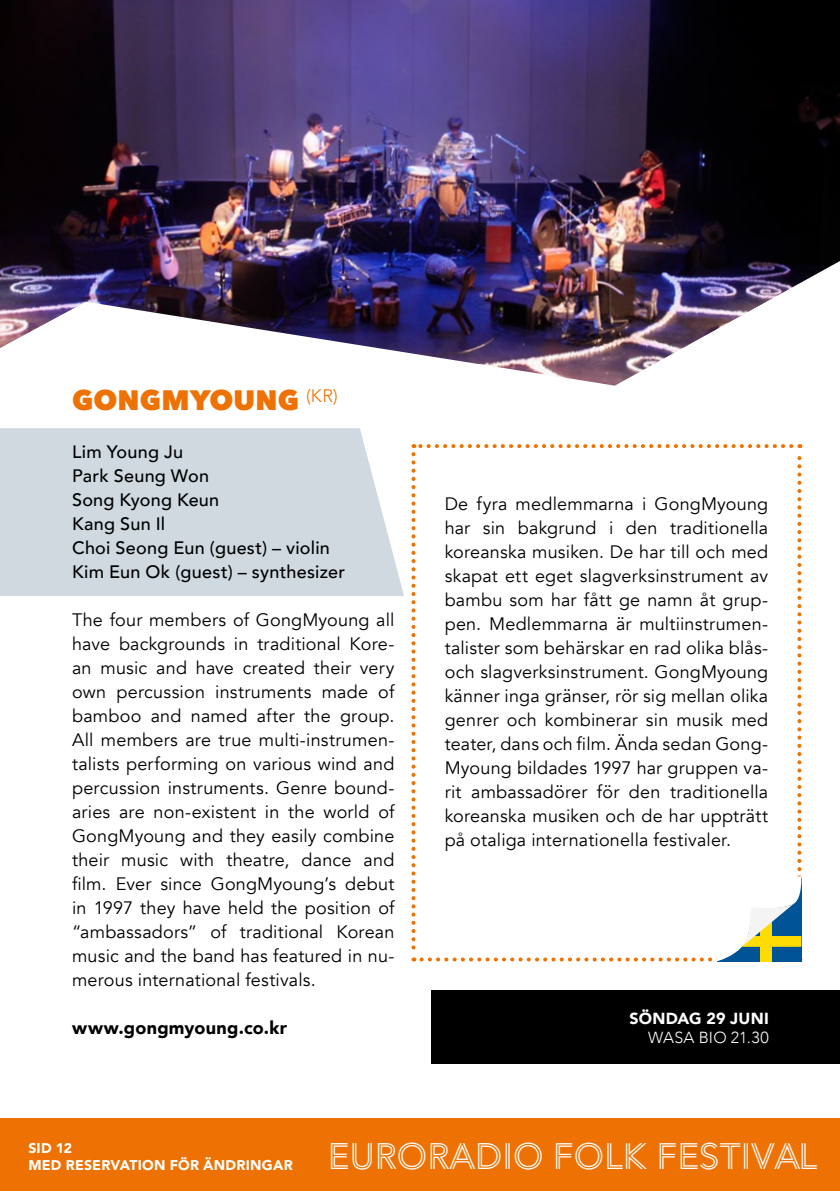
<style>
.page{position:relative;width:840px;height:1191px;background:#fff}
.page>*{position:absolute;margin:0;border:0;box-sizing:border-box;transform-origin:0 0}
.t1{font:36.4px "Avenir P2";color:#fff}
.t2{font:800 28px "Avenir Next";letter-spacing:.005em;color:#ee7203}
.t3{font:18px/24px "Avenir";letter-spacing:.01em;color:#000;text-align:justify}
.t4{font:500 18px/24px "Avenir";letter-spacing:.015em;color:#000}
.t5{font:900 18px "Avenir";letter-spacing:.015em;color:#000}
.t6{font:900 16px "Avenir";letter-spacing:.015em;color:#fff}
.t7{font:300 16px "Avenir";letter-spacing:.015em;color:#fff}
.t8{font:900 14px/16.8px "Avenir LT Pro";letter-spacing:.02em;color:#fff}
.s1{font-size:36.6px}
</style>
<div class="page">
<div style="left:0;top:1119px;width:839px;height:72px;background:#ee7203"></div>
<div style="left:0;top:428px;width:404px;height:168px;background:#cfd9df"></div>
<svg style="left:411px;top:444px;width:390px;height:518px"></svg>
<img style="left:0;top:0;width:839px;height:386px">
<div style="left:431px;top:990px;width:408px;height:74px;background:#000"></div>
<h2 class="t2" style="left:72px;top:383px;width:267px">GONGMYOUNG <sup>(KR)</sup></h2>
<p class="t4" style="left:72px;top:439px;width:274px">Lim Young Ju<br>Park Seung Won<br>Song Kyong Keun<br>Kang Sun Il<br>Choi Seong Eun (guest) – violin<br>Kim Eun Ok (guest) – synthesizer</p>
<p class="t3" style="left:72px;top:608px;width:324px">The four members of GongMyoung all have backgrounds in traditional Kore&shy;an music and have created their very own percussion instruments made of bamboo and named after the group.<br>All members are true multi-instrumen&shy;talists performing on various wind and percussion instruments. Genre bound&shy;aries are non-existent in the world of GongMyoung and they easily combine their music with theatre, dance and film. Ever since GongMyoung’s debut in 1997 they have held the position of “ambassadors” of traditional Korean music and the band has featured in nu&shy;merous international festivals.</p>
<p class="t5" style="left:72px;top:1012px;width:216px">www.gongmyoung.co.kr</p>
<p class="t3" style="left:444px;top:492px;width:325px">De fyra medlemmarna i GongMyoung har sin bakgrund i den traditionella koreanska musiken. De har till och med skapat ett eget slagverksinstrument av bambu som har fått ge namn åt grup&shy;pen. Medlemmarna är multiinstrumen&shy;talister som behärskar en rad olika blås&shy;och slagverksinstrument. GongMyoung känner inga gränser, rör sig mellan olika genrer och kombinerar sin musik med teater, dans och film. Ända sedan Gong-Myoung bildades 1997 har gruppen va&shy;rit ambassadörer för den traditionella koreanska musiken och de har uppträtt på otaliga internationella festivaler.</p>
<p class="t6" style="left:629px;top:1004px;width:141px">SÖNDAG 29 JUNI</p>
<p class="t7" style="left:648px;top:1027px;width:122px">WASA BIO 21.30</p>
<p class="t8" style="left:28px;top:1139px;width:266px">SID 12<br>MED RESERVATION FÖR ÄNDRINGAR</p>
<h1 class="t1" style="left:327px;top:1134px;width:491px"><span class="s1">EURORADIO</span> FOLK FESTIVAL</h1>
</div>
